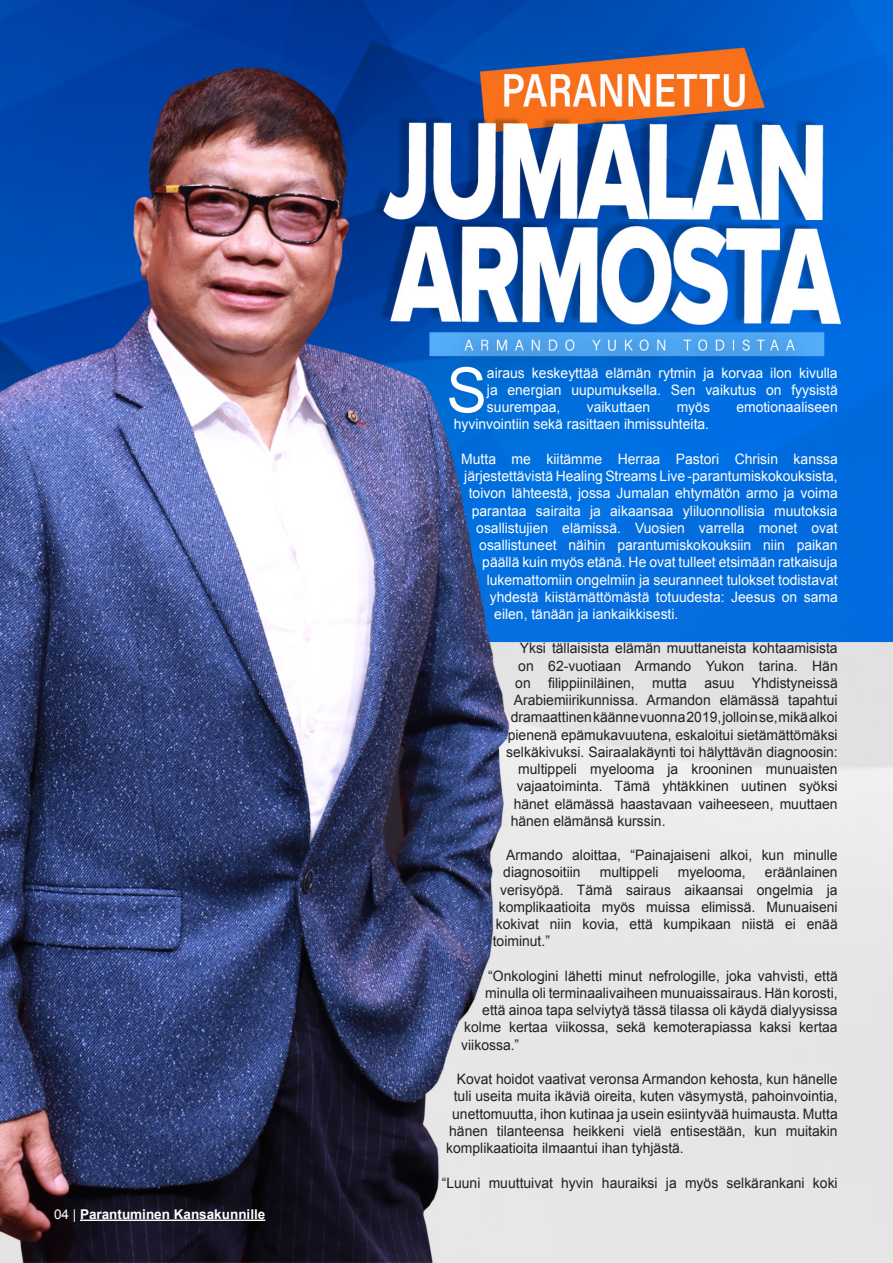
<style>
.page{position:relative;width:893px;height:1263px;background:#fff}
.page>*{position:absolute;margin:0;border:0;box-sizing:border-box;transform-origin:0 0}
.t1{font:62.55px "Arial";color:#fff}
.t2{font:14.4px/17.2px "Arial";color:#231f20}
.t3{font:14.4px/17.2px "Arial";color:#fff;text-align:justify}
.t4{font:700 13.5px "Arial";color:#fff}
.s1{font-weight:400}
</style>
<div class="page">
<img style="left:0;top:0;width:893px;height:1263px">
<hr style="left:80px;top:1219px;width:185px;height:2px;background:#fff">
<p class="t4" style="left:54px;top:1205px;width:213px"><span class="s1">04 |</span> Parantuminen Kansakunnille</p>
<p class="t1" style="left:446px;top:349px;width:42px">S</p>
<p class="t3" style="left:487px;top:364px;width:352px">airaus keskeyttää elämän rytmin ja korvaa ilon kivulla ja energian uupumuksella. Sen vaikutus on fyysistä suurempaa,</p>
<p class="t3" style="left:587px;top:399px;width:65px">vaikuttaen</p>
<p class="t3" style="left:677px;top:399px;width:35px">myös</p>
<p class="t3" style="left:736px;top:399px;width:103px">emotionaaliseen</p>
<p class="t3" style="left:454px;top:416px;width:257px">hyvinvointiin sekä rasittaen ihmissuhteita.</p>
<p class="t3" style="left:461px;top:450px;width:378px">Mutta me kiitämme Herraa Pastori Chrisin kanssa</p>
<p class="t3" style="left:464px;top:468px;width:375px">järjestettävistä Healing Streams Live -parantumiskokouksista,</p>
<p class="t3" style="left:469px;top:485px;width:370px">toivon lähteestä, jossa Jumalan ehtymätön armo ja voima</p>
<p class="t3" style="left:472px;top:502px;width:367px">parantaa sairaita ja aikaansaa yliluonnollisia muutoksia</p>
<p class="t3" style="left:476px;top:519px;width:363px">osallistujien elämissä. Vuosien varrella monet ovat</p>
<p class="t3" style="left:479px;top:536px;width:360px">osallistuneet näihin parantumiskokouksiin niin paikan</p>
<p class="t3" style="left:482px;top:554px;width:357px">päällä kuin myös etänä. He ovat tulleet etsimään ratkaisuja</p>
<p class="t3" style="left:487px;top:571px;width:352px">lukemattomiin ongelmiin ja seuranneet tulokset todistavat</p>
<p class="t3" style="left:490px;top:588px;width:349px">yhdestä kiistämättömästä totuudesta: Jeesus on sama</p>
<p class="t3" style="left:494px;top:605px;width:186px">eilen, tänään ja iankaikkisesti.</p>
<p class="t2" style="left:520px;top:640px;width:319px">Yksi tällaisista elämän muuttaneista kohtaamisista</p>
<p class="t2" style="left:518px;top:657px;width:321px">on 62-vuotiaan Armando Yukon tarina. Hän</p>
<p class="t2" style="left:515px;top:674px;width:324px">on filippiiniläinen, mutta asuu Yhdistyneissä</p>
<p class="t2" style="left:514px;top:692px;width:325px">Arabiemiirikunnissa. Armandon elämässä tapahtui</p>
<p class="t2" style="left:511px;top:709px;width:328px">dramaattinen käänne vuonna 2019, jolloin se, mikä alkoi</p>
<p class="t2" style="left:508px;top:726px;width:331px">pienenä epämukavuutena, eskaloitui sietämättömäksi</p>
<p class="t2" style="left:506px;top:743px;width:333px">selkäkivuksi. Sairaalakäynti toi hälyttävän diagnoosin:</p>
<p class="t2" style="left:518px;top:760px;width:321px">multippeli myelooma ja krooninen munuaisten</p>
<p class="t2" style="left:517px;top:778px;width:322px">vajaatoiminta. Tämä yhtäkkinen uutinen syöksi</p>
<p class="t2" style="left:514px;top:795px;width:325px">hänet elämässä haastavaan vaiheeseen, muuttaen</p>
<p class="t2" style="left:511px;top:812px;width:156px">hänen elämänsä kurssin.</p>
<p class="t2" style="left:503px;top:847px;width:336px">Armando aloittaa, “Painajaiseni alkoi, kun minulle diagnosoitiin</p>
<p class="t2" style="left:600px;top:864px;width:60px">multippeli</p>
<p class="t2" style="left:678px;top:864px;width:70px">myelooma,</p>
<p class="t2" style="left:765px;top:864px;width:74px">eräänlainen</p>
<p class="t2" style="left:500px;top:881px;width:339px">verisyöpä. Tämä sairaus aikaansai ongelmia ja</p>
<p class="t2" style="left:499px;top:898px;width:340px">komplikaatioita myös muissa elimissä. Munuaiseni</p>
<p class="t2" style="left:496px;top:915px;width:343px">kokivat niin kovia, että kumpikaan niistä ei enää</p>
<p class="t2" style="left:493px;top:933px;width:59px">toiminut.”</p>
<p class="t2" style="left:488px;top:967px;width:351px">“Onkologini lähetti minut nefrologille, joka vahvisti, että</p>
<p class="t2" style="left:485px;top:984px;width:354px">minulla oli terminaalivaiheen munuaissairaus. Hän korosti,</p>
<p class="t2" style="left:482px;top:1002px;width:357px">että ainoa tapa selviytyä tässä tilassa oli käydä dialyysissa</p>
<p class="t2" style="left:464px;top:1019px;width:375px">kolme kertaa viikossa, sekä kemoterapiassa kaksi kertaa</p>
<p class="t2" style="left:461px;top:1036px;width:60px">viikossa.”</p>
<p class="t2" style="left:457px;top:1071px;width:382px">Kovat hoidot vaativat veronsa Armandon kehosta, kun hänelle</p>
<p class="t2" style="left:454px;top:1088px;width:385px">tuli useita muita ikäviä oireita, kuten väsymystä, pahoinvointia,</p>
<p class="t2" style="left:452px;top:1105px;width:387px">unettomuutta, ihon kutinaa ja usein esiintyvää huimausta. Mutta</p>
<p class="t2" style="left:449px;top:1122px;width:390px">hänen tilanteensa heikkeni vielä entisestään, kun muitakin</p>
<p class="t2" style="left:446px;top:1139px;width:239px">komplikaatioita ilmaantui ihan tyhjästä.</p>
<p class="t2" style="left:442px;top:1174px;width:397px">“Luuni muuttuivat hyvin hauraiksi ja myös selkärankani koki</p>
</div>
